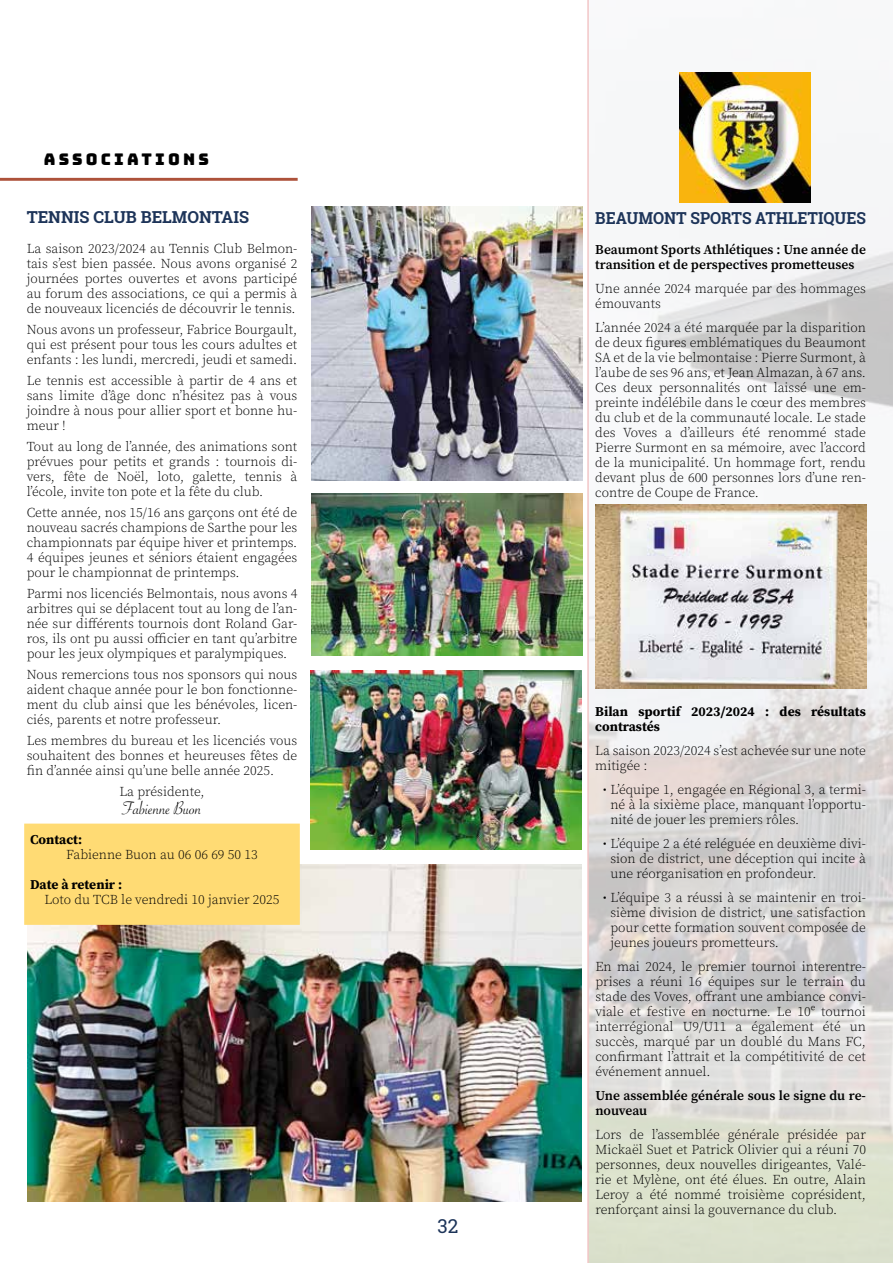
<style>
.page{position:relative;width:893px;height:1263px;background:#fff}
.page>*{position:absolute;margin:0;border:0;box-sizing:border-box;transform-origin:0 0}
.t1{font:19.5px "Savoye Let Plain";color:#000}
.t2{font:19.2px "Roboto Slab";color:#1d3459}
.t3{font:700 16.5px "Roboto Slab";color:#1d3459;scale:.95 1}
.t4{font:700 16.5px "Roboto Slab";color:#1d3459}
.t5{font:16.05px "Bungee";letter-spacing:.2em;color:#000}
.t6{font:300 13.5px/15px "Source Serif Pro";color:#000;text-align:justify}
.t7{font:600 13.5px/15px "Source Serif Pro";color:#000}
.t8{font:700 13.5px/15px "Source Serif Pro";color:#000}
</style>
<div class="page">
<svg style="left:587px;top:0;width:306px;height:1263px"></svg>
<img style="left:680px;top:72px;width:130px;height:131px">
<img style="left:311px;top:207px;width:271px;height:273px">
<img style="left:311px;top:494px;width:271px;height:162px">
<img style="left:310px;top:671px;width:272px;height:179px">
<img style="left:27px;top:864px;width:555px;height:338px">
<div style="left:27px;top:827px;width:270px;height:95px;background:#ffdb74"></div>
<div style="left:24px;top:824px;width:276px;height:101px;border:6px solid #ffdb74"></div>
<img style="left:596px;top:504px;width:270px;height:185px">
<hr style="left:0;top:178px;width:298px;height:3px;background:#ad523a">
<p class="t5" style="left:44px;top:150px;width:167px">ASSOCIATIONS</p>
<p class="t4" style="left:27px;top:206px;width:224px">TENNIS CLUB BELMONTAIS</p>
<p class="t6" style="left:27px;top:241px;width:272px">La saison 2023/2024 au Tennis Club Belmon&shy;tais s’est bien passée. Nous avons organisé 2 journées portes ouvertes et avons participé au forum des associations, ce qui a permis à de nouveaux licenciés de découvrir le tennis.</p>
<p class="t6" style="left:27px;top:322px;width:272px">Nous avons un professeur, Fabrice Bourgault, qui est présent pour tous les cours adultes et enfants : les lundi, mercredi, jeudi et samedi.</p>
<p class="t6" style="left:27px;top:373px;width:272px">Le tennis est accessible à partir de 4 ans et sans limite d’âge donc n’hésitez pas à vous joindre à nous pour allier sport et bonne hu&shy;meur !</p>
<p class="t6" style="left:27px;top:439px;width:272px">Tout au long de l’année, des animations sont prévues pour petits et grands : tournois di&shy;vers, fête de Noël, loto, galette, tennis à l’école, invite ton pote et la fête du club.</p>
<p class="t6" style="left:27px;top:505px;width:272px">Cette année, nos 15/16 ans garçons ont été de nouveau sacrés champions de Sarthe pour les championnats par équipe hiver et printemps.<br>4 équipes jeunes et séniors étaient engagées pour le championnat de printemps.</p>
<p class="t6" style="left:27px;top:586px;width:272px">Parmi nos licenciés Belmontais, nous avons 4 arbitres qui se déplacent tout au long de l’an&shy;née sur différents tournois dont Roland Gar&shy;ros, ils ont pu aussi officier en tant qu’arbitre pour les jeux olympiques et paralympiques.</p>
<p class="t6" style="left:27px;top:667px;width:272px">Nous remercions tous nos sponsors qui nous aident chaque année pour le bon fonctionne&shy;ment du club ainsi que les bénévoles, licen&shy;ciés, parents et notre professeur.</p>
<p class="t6" style="left:27px;top:733px;width:272px">Les membres du bureau et les licenciés vous souhaitent des bonnes et heureuses fêtes de fin d’année ainsi qu’une belle année 2025.</p>
<p class="t6" style="left:119px;top:784px;width:87px">La présidente,</p>
<h1 class="t1" style="left:123px;top:795px;width:80px">Fabienne Buon</h1>
<p class="t8" style="left:30px;top:831px;width:53px">Contact:</p>
<p class="t6" style="left:66px;top:847px;width:193px">Fabienne Buon au 06 06 69 50 13</p>
<p class="t8" style="left:30px;top:876px;width:93px">Date à retenir :</p>
<p class="t6" style="left:45px;top:892px;width:237px">Loto du TCB le vendredi 10 janvier 2025</p>
<h2 class="t2" style="left:438px;top:1213px;width:22px">32</h2>
<p class="t3" style="left:595px;top:206px;width:286px">BEAUMONT SPORTS ATHLETIQUES</p>
<p class="t7" style="left:595px;top:242px;width:272px">Beaumont Sports Athlétiques : Une année de transition et de perspectives prometteuses</p>
<p class="t6" style="left:595px;top:281px;width:272px">Une année 2024 marquée par des hommages émouvants</p>
<p class="t6" style="left:595px;top:320px;width:272px">L’année 2024 a été marquée par la disparition de deux figures emblématiques du Beaumont SA et de la vie belmontaise : Pierre Surmont, à l’aube de ses 96 ans, et Jean Almazan, à 67 ans.<br>Ces deux personnalités ont laissé une em&shy;preinte indélébile dans le cœur des membres du club et de la communauté locale. Le stade des Voves a d’ailleurs été renommé stade Pierre Surmont en sa mémoire, avec l’accord de la municipalité. Un hommage fort, rendu devant plus de 600 personnes lors d’une ren&shy;contre de Coupe de France.</p>
<p class="t8" style="left:595px;top:704px;width:272px">Bilan sportif 2023/2024 : des résultats contrastés</p>
<p class="t6" style="left:595px;top:743px;width:272px">La saison 2023/2024 s’est achevée sur une note mitigée :</p>
<p class="t6" style="left:610px;top:782px;width:257px;text-indent:-8px">• L’équipe 1, engagée en Régional 3, a termi&shy;né à la sixième place, manquant l’opportu&shy;nité de jouer les premiers rôles.</p>
<p class="t6" style="left:610px;top:836px;width:257px;text-indent:-8px">• L’équipe 2 a été reléguée en deuxième divi&shy;sion de district, une déception qui incite à une réorganisation en profondeur.</p>
<p class="t6" style="left:610px;top:890px;width:257px;text-indent:-8px">• L’équipe 3 a réussi à se maintenir en troi&shy;sième division de district, une satisfaction pour cette formation souvent composée de jeunes joueurs prometteurs.</p>
<p class="t6" style="left:595px;top:959px;width:272px">En mai 2024, le premier tournoi interentre&shy;prises a réuni 16 équipes sur le terrain du stade des Voves, offrant une ambiance convi&shy;viale et festive en nocturne. Le 10ᵉ tournoi interrégional U9/U11 a également été un succès, marqué par un doublé du Mans FC, confirmant l’attrait et la compétitivité de cet événement annuel.</p>
<p class="t7" style="left:595px;top:1088px;width:272px">Une assemblée générale sous le signe du re&shy;nouveau</p>
<p class="t6" style="left:595px;top:1127px;width:272px">Lors de l’assemblée générale présidée par Mickaël Suet et Patrick Olivier qui a réuni 70 personnes, deux nouvelles dirigeantes, Valé&shy;rie et Mylène, ont été élues. En outre, Alain Leroy a été nommé troisième coprésident, renforçant ainsi la gouvernance du club.</p>
</div>
